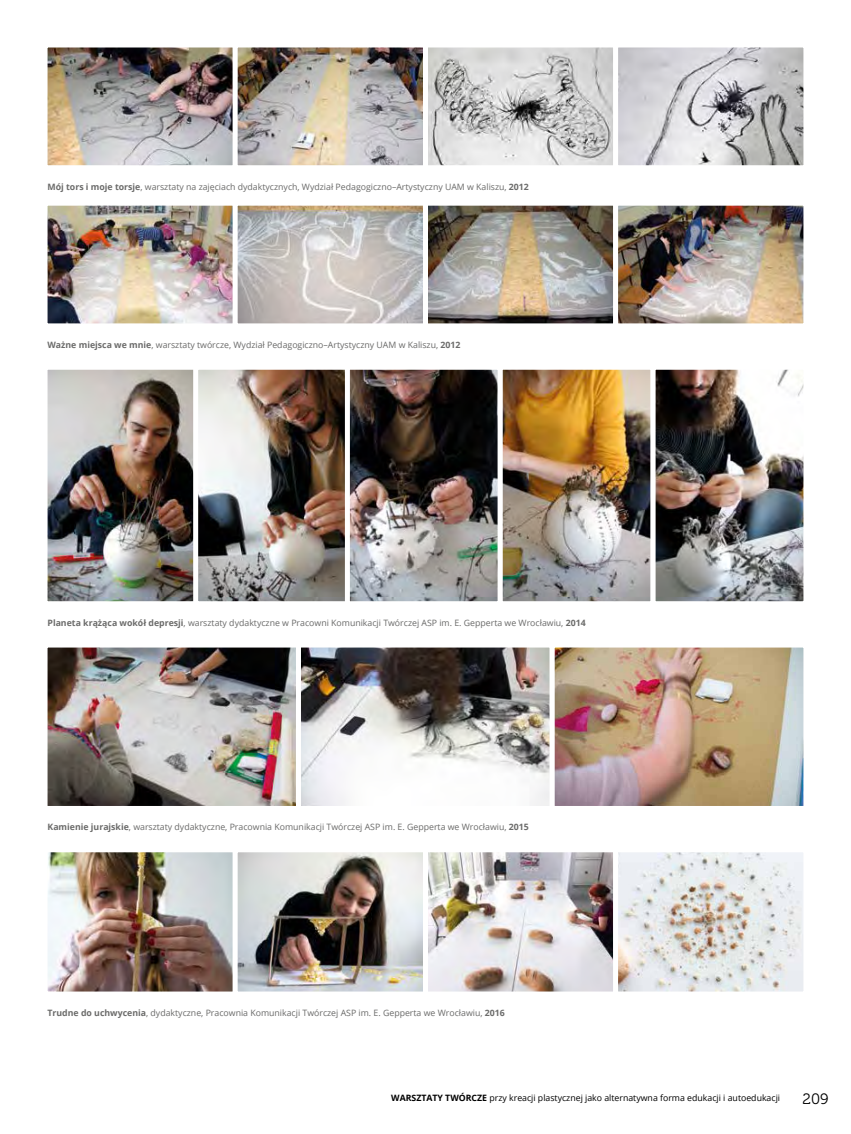
<style>
.page{position:relative;width:851px;height:1134px;background:#fff}
.page>*{position:absolute;margin:0;border:0;box-sizing:border-box;transform-origin:0 0}
.t1{font:15px "Museo 300";color:#000}
.t2{font:8.75px "Open Sans";color:#6b6b6a}
.t3{font:8.75px "Open Sans";color:#000}
.s1{font-weight:700}
</style>
<div class="page">
<img style="left:49px;top:371px;width:144px;height:229px">
<div style="left:43px;top:365px;width:157px;height:241px;border:5px solid #fff"></div>
<img style="left:199px;top:371px;width:603px;height:229px">
<div style="left:193px;top:365px;width:158px;height:241px;border:5px solid #fff"></div>
<div style="left:345px;top:365px;width:157px;height:241px;border:5px solid #fff"></div>
<div style="left:497px;top:365px;width:158px;height:241px;border:5px solid #fff"></div>
<div style="left:650px;top:365px;width:158px;height:241px;border:5px solid #fff"></div>
<img style="left:49px;top:648px;width:753px;height:157px">
<div style="left:43px;top:642px;width:258px;height:169px;border:5px solid #fff"></div>
<div style="left:296px;top:642px;width:258px;height:169px;border:5px solid #fff"></div>
<div style="left:549px;top:642px;width:259px;height:169px;border:5px solid #fff"></div>
<img style="left:49px;top:49px;width:753px;height:115px">
<div style="left:43px;top:43px;width:195px;height:127px;border:5px solid #fff"></div>
<div style="left:232px;top:43px;width:196px;height:127px;border:5px solid #fff"></div>
<div style="left:423px;top:43px;width:195px;height:127px;border:5px solid #fff"></div>
<div style="left:613px;top:43px;width:195px;height:127px;border:5px solid #fff"></div>
<img style="left:49px;top:207px;width:753px;height:115px">
<div style="left:43px;top:201px;width:195px;height:127px;border:5px solid #fff"></div>
<div style="left:232px;top:201px;width:196px;height:127px;border:5px solid #fff"></div>
<div style="left:423px;top:201px;width:195px;height:127px;border:5px solid #fff"></div>
<div style="left:613px;top:201px;width:195px;height:127px;border:5px solid #fff"></div>
<img style="left:49px;top:853px;width:753px;height:137px">
<div style="left:43px;top:847px;width:195px;height:149px;border:5px solid #fff"></div>
<div style="left:232px;top:847px;width:196px;height:149px;border:5px solid #fff"></div>
<div style="left:423px;top:847px;width:195px;height:149px;border:5px solid #fff"></div>
<div style="left:613px;top:847px;width:195px;height:149px;border:5px solid #fff"></div>
<p class="t2" style="left:47px;top:181px;width:483px"><span class="s1">Mój tors i moje torsje</span>, warsztaty na zajęciach dydaktycznych, Wydział Pedagogiczno–Artystyczny UAM w Kaliszu, <span class="s1">2012</span></p>
<p class="t2" style="left:47px;top:338px;width:414px"><span class="s1">Ważne miejsca we mnie</span>, warsztaty twórcze, Wydział Pedagogiczno–Artystyczny UAM w Kaliszu, <span class="s1">2012</span></p>
<p class="t2" style="left:47px;top:617px;width:539px"><span class="s1">Planeta krążąca wokół depresji</span>, warsztaty dydaktyczne w Pracowni Komunikacji Twórczej ASP im. E. Gepperta we Wrocławiu, <span class="s1">2014</span></p>
<p class="t2" style="left:47px;top:821px;width:483px"><span class="s1">Kamienie jurajskie</span>, warsztaty dydaktyczne, Pracownia Komunikacji Twórczej ASP im. E. Gepperta we Wrocławiu, <span class="s1">2015</span></p>
<p class="t2" style="left:47px;top:1007px;width:459px"><span class="s1">Trudne do uchwycenia</span>, dydaktyczne, Pracownia Komunikacji Twórczej ASP im. E. Gepperta we Wrocławiu, <span class="s1">2016</span></p>
<p class="t3" style="left:391px;top:1092px;width:390px"><span class="s1">WARSZTATY TWÓRCZE</span> przy kreacji plastycznej jako alternatywna forma edukacji i autoedukacji</p>
<h1 class="t1" style="left:802px;top:1090px;width:27px">209</h1>
</div>
